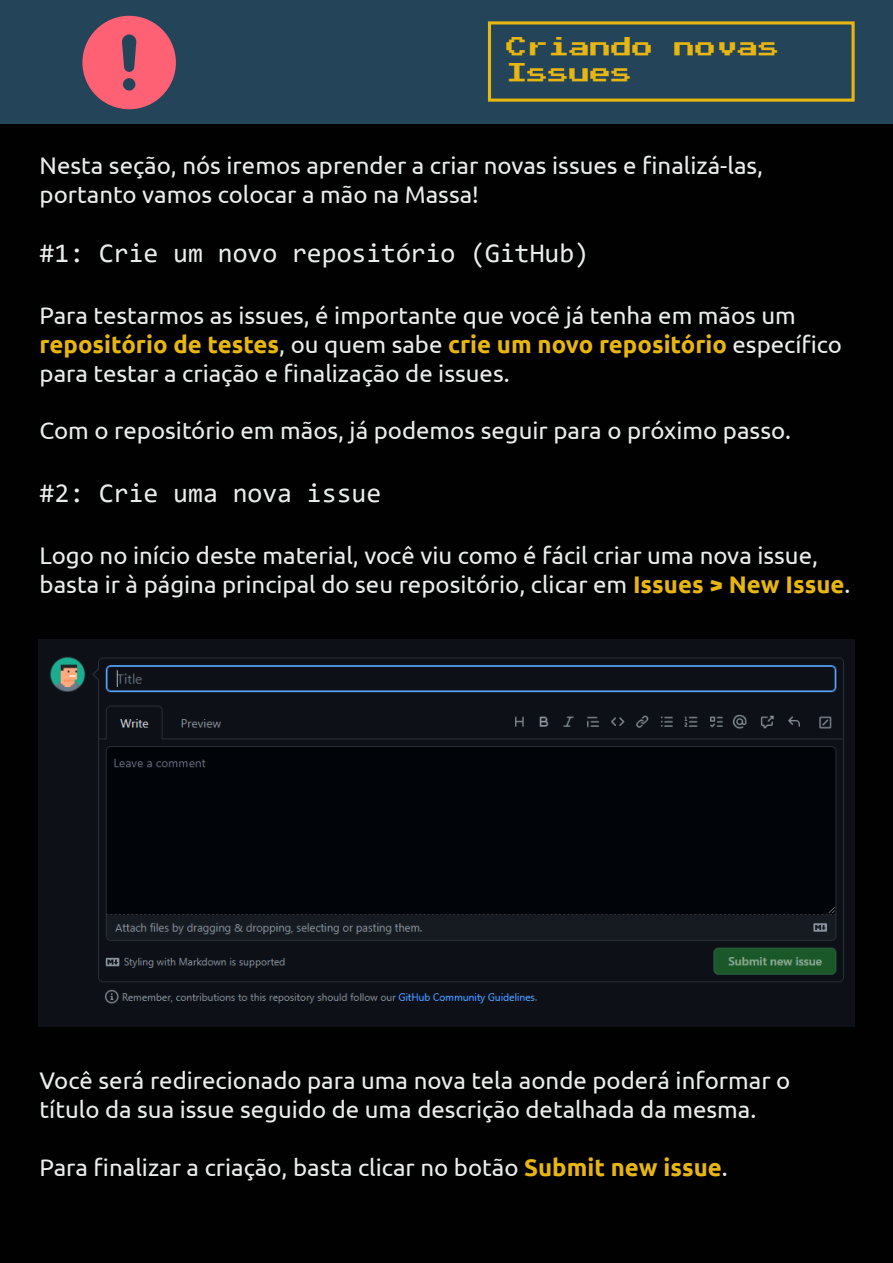
<style>
.page{position:relative;width:893px;height:1263px;background:#020102}
.page>*{position:absolute;margin:0;border:0;box-sizing:border-box;transform-origin:0 0}
.t1{font:27px "Consolas";color:#e9eeed}
.t2{font:24px/28.8px "Ubuntu";color:#e9eeed}
.t3{font:21px/25.2px "Press Start 2 P";color:#e8b611}
.s1{font-weight:700;color:#e8b611}
</style>
<div class="page">
<div style="left:1px;top:0;width:892px;height:123px;background:#24445a"></div>
<div style="left:488px;top:21px;width:367px;height:81px;border:3px solid #e8b611"></div>
<svg style="left:82px;top:16px;width:94px;height:93px"></svg>
<img style="left:39px;top:639px;width:815px;height:387px">
<p class="t3" style="left:507px;top:39px;width:274px">Criando novas<br>Issues</p>
<p class="t2" style="left:40px;top:150px;width:725px">Nesta seção, nós iremos aprender a criar novas issues e finalizá-las, portanto vamos colocar a mão na Massa!</p>
<p class="t1" style="left:40px;top:234px;width:551px">#1: Crie um novo repositório (GitHub)</p>
<p class="t2" style="left:40px;top:300px;width:804px">Para testarmos as issues, é importante que você já tenha em mãos um <span class="s1">repositório de testes</span>, ou quem sabe <span class="s1">crie um novo repositório</span> específico para testar a criação e finalização de issues.</p>
<p class="t2" style="left:40px;top:416px;width:753px">Com o repositório em mãos, já podemos seguir para o próximo passo.</p>
<p class="t1" style="left:40px;top:474px;width:343px">#2: Crie uma nova issue</p>
<p class="t2" style="left:40px;top:540px;width:812px">Logo no início deste material, você viu como é fácil criar uma nova issue, basta ir à página principal do seu repositório, clicar em <span class="s1">Issues &gt; New Issue</span>.</p>
<p class="t2" style="left:40px;top:1065px;width:752px">Você será redirecionado para uma nova tela aonde poderá informar o título da sua issue seguido de uma descrição detalhada da mesma.</p>
<p class="t2" style="left:40px;top:1152px;width:690px">Para finalizar a criação, basta clicar no botão <span class="s1">Submit new issue</span>.</p>
</div>
